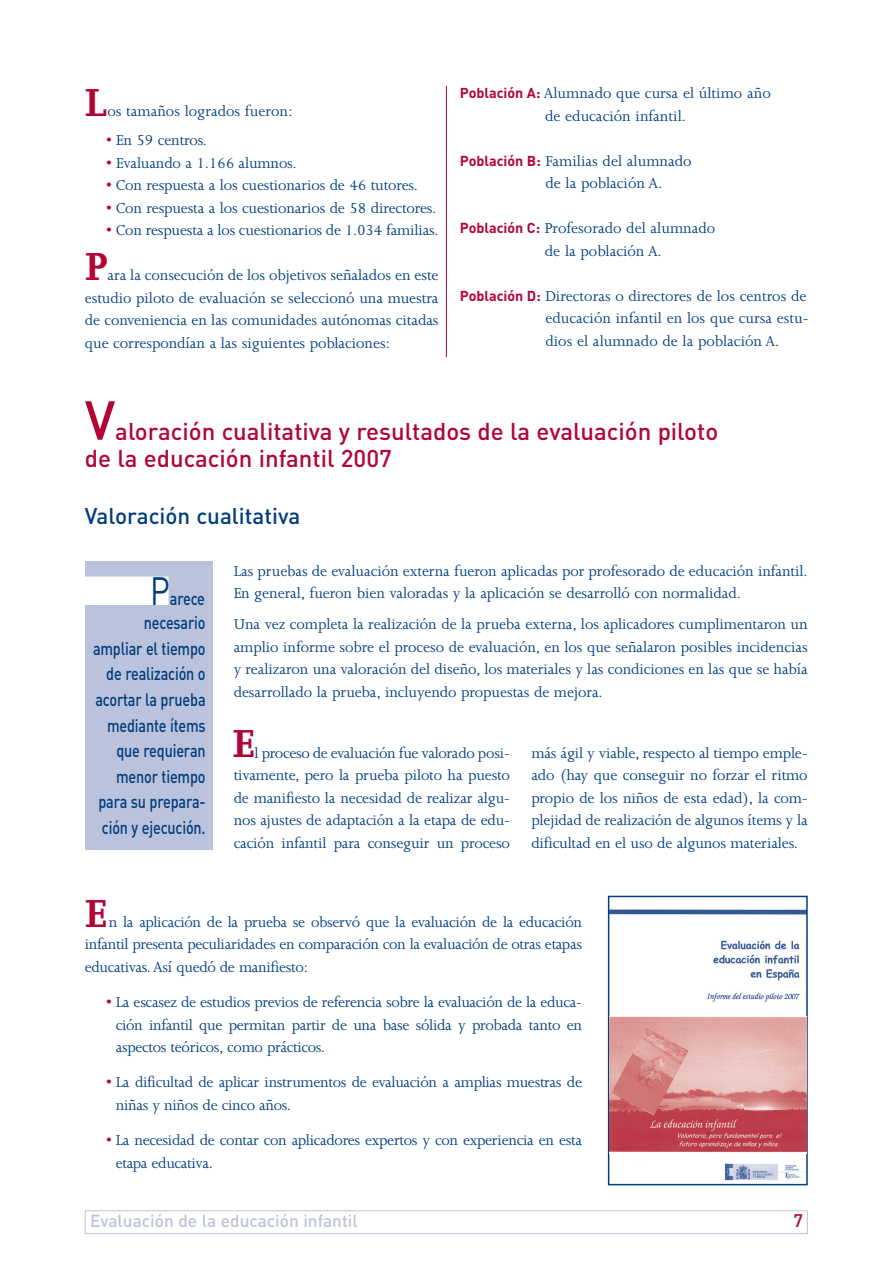
<style>
.page{position:relative;width:893px;height:1263px;background:#fff}
.page>*{position:absolute;margin:0;border:0;box-sizing:border-box;transform-origin:0 0}
.t1{font:500 54px "DIN";color:#b30437}
.t2{font:700 45px "Joanna";color:#b30437}
.t3{font:500 24px/27px "DIN";color:#b30437}
.t4{font:500 22.5px "DIN";color:#013d7d}
.t5{font:500 18px/25.5px "DIN";letter-spacing:-.01em;color:#013d7d;text-align:right;scale:.8 1}
.t6{font:500 18px "DIN";color:#b30437}
.t7{font:500 17.25px "DIN";color:#bbc2db}
.t8{font:16.5px/22.5px "Joanna";letter-spacing:-.01em;color:#013d7d;text-align:justify}
.s1{color:#b30437}
.s2{font-family:"DIN";font-weight:700;font-size:14.25px;color:#b30437}
.s3{font-weight:400;font-size:39px}
</style>
<div class="page">
<div style="left:85px;top:1210px;width:723px;height:24px;border:1px solid #bbc2db"></div>
<hr style="left:446px;top:86px;width:1px;height:271px;background:#b30437">
<div style="left:85px;top:562px;width:127px;height:288px;background:#bbc2db"></div>
<div style="left:37px;top:577px;width:131px;height:27px;background:#fff"></div>
<div style="left:37px;top:577px;width:131px;height:28px;border:1px solid #fff"></div>
<img style="left:611px;top:909px;width:194px;height:272px">
<div style="left:608px;top:896px;width:200px;height:289px;border:2px solid #013d7d"></div>
<img style="left:610px;top:1017px;width:196px;height:136px">
<h2 class="t2" style="left:85px;top:87px;width:24px">L</h2>
<p class="t8" style="left:107px;top:102px;width:187px">os tamaños logrados fueron:</p>
<p class="t8" style="left:106px;top:131px;width:102px"><span class="s1">•</span> En 59 centros.</p>
<p class="t8" style="left:106px;top:153px;width:192px"><span class="s1">•</span> Evaluando a 1.166 alumnos.</p>
<p class="t8" style="left:106px;top:176px;width:313px"><span class="s1">•</span> Con respuesta a los cuestionarios de 46 tutores.</p>
<p class="t8" style="left:106px;top:198px;width:332px"><span class="s1">•</span> Con respuesta a los cuestionarios de 58 directores.</p>
<p class="t8" style="left:106px;top:221px;width:334px"><span class="s1">•</span> Con respuesta a los cuestionarios de 1.034 familias.</p>
<h2 class="t2" style="left:85px;top:251px;width:25px">P</h2>
<p class="t8" style="left:85px;top:266px;width:355px;text-indent:23px">ara la consecución de los objetivos señalados en este estudio piloto de evaluación se seleccionó una muestra de conveniencia en las comunidades autónomas citadas que correspondían a las siguientes poblaciones:</p>
<p class="t8" style="left:460px;top:84px;width:312px;text-align:center"><span class="s2">Población A:</span> Alumnado que cursa el último año de educación infantil.</p>
<p class="t8" style="left:545px;top:151px;width:148px;text-indent:-86px"><span class="s2">Población B:</span> Familias del alumnado de la población A.</p>
<p class="t8" style="left:545px;top:219px;width:172px;text-indent:-85px"><span class="s2">Población C:</span> Profesorado del alumnado de la población A.</p>
<p class="t8" style="left:545px;top:286px;width:265px;text-align:left;text-indent:-86px"><span class="s2">Población D:</span> Directoras o directores de los centros de educación infantil en los que cursa estu&shy;dios el alumnado de la población A.</p>
<h1 class="t1" style="left:85px;top:402px;width:32px">V</h1>
<h3 class="t3" style="left:85px;top:420px;width:635px;text-indent:30px">aloración cualitativa y resultados de la evaluación piloto de la educación infantil 2007</h3>
<h3 class="t4" style="left:85px;top:508px;width:217px">Valoración cualitativa</h3>
<p class="t5" style="left:150px;top:587px;width:70px"><span class="s3">P</span>arece</p>
<p class="t5" style="left:93px;top:612px;width:142px">necesario ampliar el tiempo de realización o acortar la prueba mediante ítems que requieran menor tiempo para su prepara&shy;ción y ejecución.</p>
<p class="t8" style="left:234px;top:561px;width:576px">Las pruebas de evaluación externa fueron aplicadas por profesorado de educación infantil.<br>En general, fueron bien valoradas y la aplicación se desarrolló con normalidad.</p>
<p class="t8" style="left:234px;top:614px;width:576px">Una vez completa la realización de la prueba externa, los aplicadores cumplimentaron un amplio informe sobre el proceso de evaluación, en los que señalaron posibles incidencias y realizaron una valoración del diseño, los materiales y las condiciones en las que se había desarrollado la prueba, incluyendo propuestas de mejora.</p>
<h2 class="t2" style="left:232px;top:728px;width:23px">E</h2>
<p class="t8" style="left:234px;top:743px;width:278px;text-indent:21px">l proceso de evaluación fue valorado posi&shy;tivamente, pero la prueba piloto ha puesto de manifiesto la necesidad de realizar algu&shy;nos ajustes de adaptación a la etapa de edu&shy;cación infantil para conseguir un proceso</p>
<p class="t8" style="left:531px;top:743px;width:278px">más ágil y viable, respecto al tiempo emple&shy;ado (hay que conseguir no forzar el ritmo propio de los niños de esta edad), la com&shy;plejidad de realización de algunos ítems y la dificultad en el uso de algunos materiales.</p>
<h2 class="t2" style="left:85px;top:897px;width:23px">E</h2>
<p class="t8" style="left:85px;top:912px;width:499px;text-indent:24px">n la aplicación de la prueba se observó que la evaluación de la educación infantil presenta peculiaridades en comparación con la evaluación de otras etapas educativas.Así quedó de manifiesto:</p>
<p class="t8" style="left:116px;top:992px;width:468px;text-indent:-10px"><span class="s1">•</span> La escasez de estudios previos de referencia sobre la evaluación de la educa&shy;ción infantil que permitan partir de una base sólida y probada tanto en aspectos teóricos, como prácticos.</p>
<p class="t8" style="left:116px;top:1073px;width:468px;text-indent:-10px"><span class="s1">•</span> La dificultad de aplicar instrumentos de evaluación a amplias muestras de niñas y niños de cinco años.</p>
<p class="t8" style="left:116px;top:1130px;width:468px;text-indent:-10px"><span class="s1">•</span> La necesidad de contar con aplicadores expertos y con experiencia en esta etapa educativa.</p>
<p class="t7" style="left:90px;top:1215px;width:269px">Evaluación de la educación infantil</p>
<p class="t6" style="left:794px;top:1214px;width:11px">7</p>
</div>
